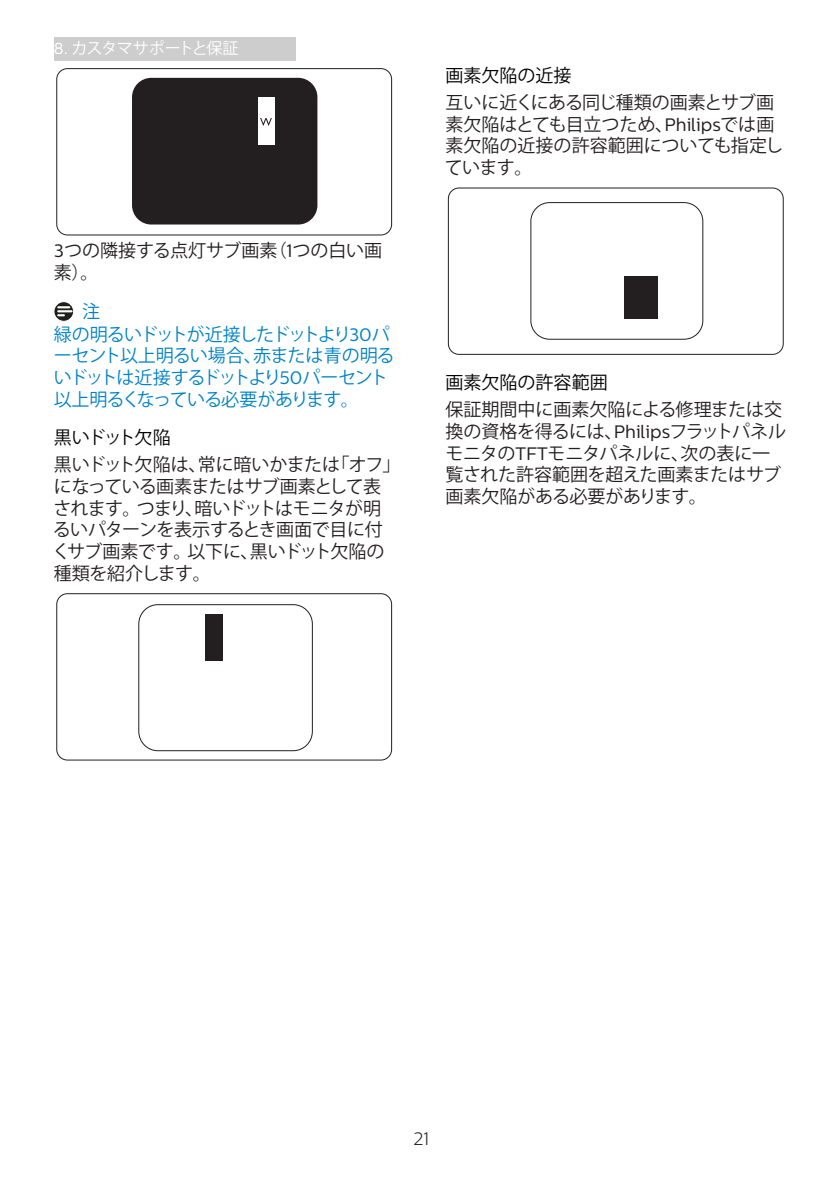
<style>
.page{position:relative;width:840px;height:1191px;background:#fff}
.page>*{position:absolute;margin:0;border:0;box-sizing:border-box;transform-origin:0 0}
.chapter-paragraph{font:18px/21.6px "Koz Go Std";letter-spacing:-.01em;color:#231f20}
.chapter-paragraph-2{font:18px/21.6px "Koz Go Std";letter-spacing:-.04em;color:#231f20}
.Note_body{font:18px/21.6px "Koz Go Std";letter-spacing:-.06em;color:#0082c5}
.Heading_3{font:18px "Koz Go Std";color:#000}
.Heading_3-2{font:18px "Koz Go Std";letter-spacing:-.085em;color:#000}
.t1{font:300 18px "Centrale Sans";color:#231f20}
.Heading_4_blue{font:18px "Koz Go Std";color:#0082c5}
.t2{font:16px "Koz Go Std";letter-spacing:-.055em;color:#fff}
.s1{font-family:"Centrale Sans"}
</style>
<div class="page">
<div style="left:54px;top:37px;width:242px;height:24px;background:#cdcdcd"></div>
<div style="left:448px;top:188px;width:335px;height:166px;border:1px solid #231f20;border-radius:11px"></div>
<div style="left:530px;top:202px;width:172px;height:137px;border:1px solid #231f20;border-radius:19px"></div>
<div style="left:624px;top:276px;width:33px;height:43px;background:#231f20"></div>
<div style="left:56px;top:68px;width:335px;height:167px;border:1px solid #231f20;border-radius:11px"></div>
<div style="left:132px;top:78px;width:185px;height:146px;background:#231f20;border-radius:19px"></div>
<div style="left:258px;top:97px;width:16px;height:47px;background:#fff"></div>
<svg style="left:260px;top:118px;width:12px;height:8px"></svg>
<svg style="left:54px;top:302px;width:20px;height:19px"></svg>
<div style="left:54px;top:302px;width:20px;height:19px;border:1px solid #fff;border-radius:50%"></div>
<svg style="left:58px;top:306px;width:13px;height:10px"></svg>
<div style="left:56px;top:593px;width:335px;height:167px;border:1px solid #231f20;border-radius:11px"></div>
<div style="left:138px;top:604px;width:174px;height:147px;border:1px solid #231f20;border-radius:19px"></div>
<div style="left:205px;top:614px;width:18px;height:46px;background:#231f20"></div>
<p class="t2" style="left:54px;top:38px;width:186px"><span class="s1">8.</span> カスタマサポートと保証</p>
<p class="chapter-paragraph" style="left:54px;top:240px;width:330px"><span class="s1">3</span>つの隣接する点灯サブ画素（<span class="s1">1</span>つの白い画素）。</p>
<p class="Heading_4_blue" style="left:82px;top:300px;width:19px">注</p>
<p class="Note_body" style="left:54px;top:324px;width:342px">緑の明るいドットが近接したドットより<span class="s1">30</span>パーセント以上明るい場合、赤または青の明るいドットは近接するドットより<span class="s1">50</span>パーセント以上明るくなっている必要があります。</p>
<p class="Heading_3-2" style="left:54px;top:426px;width:118px">黒いドット欠陥</p>
<p class="chapter-paragraph-2" style="left:52px;top:455px;width:349px">黒いドット欠陥は、常に暗いかまたは「オフ」になっている画素またはサブ画素として表されます。つまり、暗いドットはモニタが明るいパターンを表示するとき画面で目に付くサブ画素です。以下に、黒いドット欠陥の種類を紹介します。</p>
<p class="Heading_3" style="left:445px;top:64px;width:128px">画素欠陥の近接</p>
<p class="chapter-paragraph" style="left:444px;top:92px;width:339px">互いに近くにある同じ種類の画素とサブ画素欠陥はとても目立つため、<span class="s1">Philips</span>では画素欠陥の近接の許容範囲についても指定しています。</p>
<p class="Heading_3" style="left:445px;top:371px;width:164px">画素欠陥の許容範囲</p>
<p class="chapter-paragraph" style="left:445px;top:400px;width:342px">保証期間中に画素欠陥による修理または交換の資格を得るには、<span class="s1">Philips</span>フラットパネルモニタの<span class="s1">TFT</span>モニタパネルに、次の表に一覧された許容範囲を超えた画素またはサブ画素欠陥がある必要があります。</p>
<p class="t1" style="left:413px;top:1128px;width:17px">21</p>
</div>
